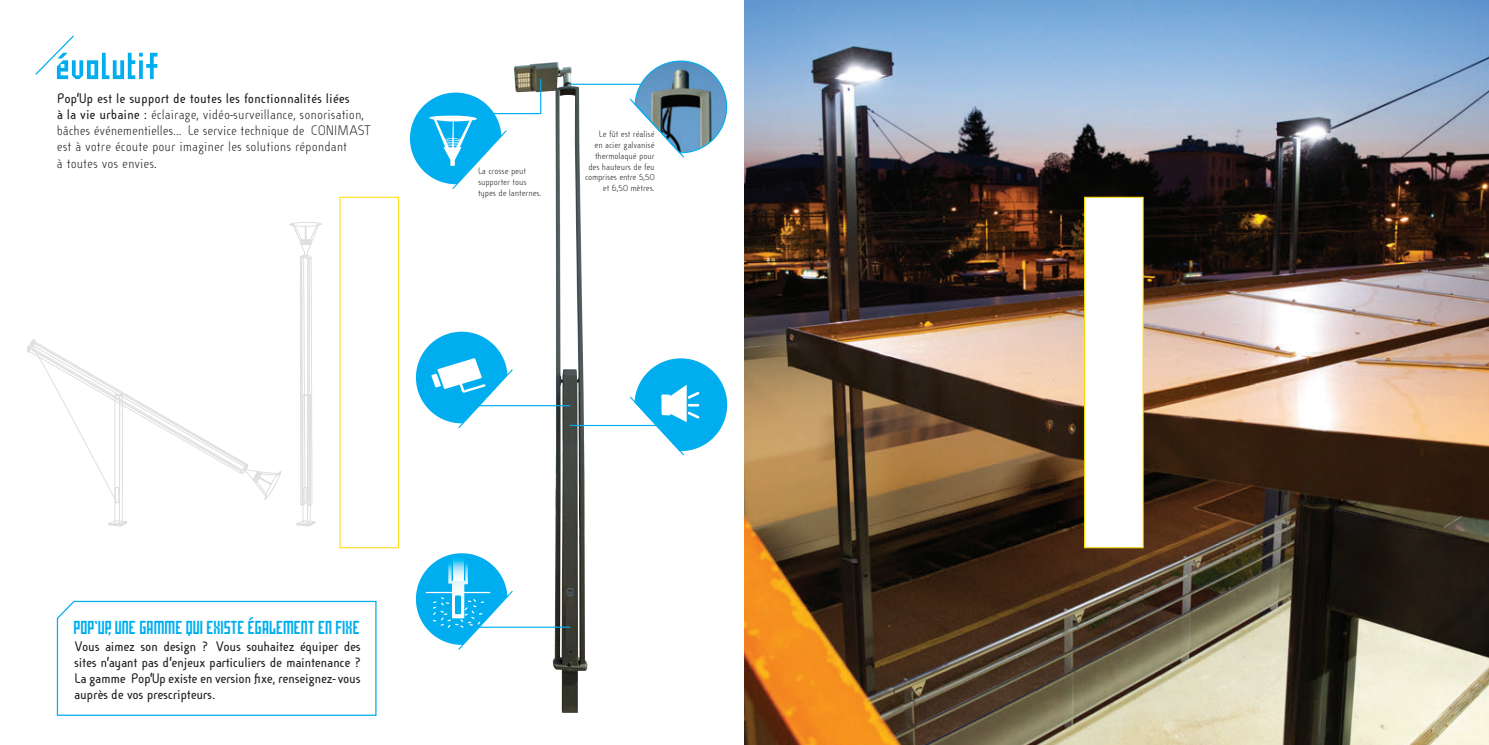
<style>
.page{position:relative;width:1489px;height:745px;background:#fff}
.page>*{position:absolute;margin:0;border:0;box-sizing:border-box;transform-origin:0 0}
.t1{font:18.75px "Pop Pop";letter-spacing:-.02em;color:#00aeef}
.t2{font:13.75px/16.2px "Cineplex LT";color:#231f20}
.t3{font:700 13.75px/16.2px "Cineplex LT";letter-spacing:-.02em;color:#231f20;text-align:justify}
.t4{font:9.25px/10.8px "Cineplex LT";letter-spacing:-.01em;color:#231f20;text-align:right}
.s1{font-weight:700}
</style>
<div class="page">
<img style="left:744px;top:0;width:744px;height:744px">
<img style="left:514px;top:62px;width:74px;height:650px">
<div style="left:410px;top:92px;width:91px;height:92px;background:#00aeef;border-radius:45px"></div>
<hr style="left:570px;top:84px;width:78px;height:1px;background:#00aeef">
<svg style="left:429px;top:78px;width:113px;height:112px"></svg>
<img style="left:635px;top:61px;width:91px;height:92px;border-radius:45px">
<svg style="left:629px;top:98px;width:56px;height:60px"></svg>
<div style="left:635px;top:358px;width:91px;height:92px;background:#00aeef;border-radius:45px"></div>
<svg style="left:628px;top:384px;width:73px;height:72px"></svg>
<div style="left:416px;top:331px;width:91px;height:92px;background:#00aeef;border-radius:45px"></div>
<svg style="left:431px;top:358px;width:82px;height:70px"></svg>
<div style="left:416px;top:553px;width:91px;height:91px;background:#00aeef;border-radius:45px"></div>
<hr style="left:570px;top:424px;width:96px;height:2px;background:#00aeef">
<hr style="left:468px;top:405px;width:102px;height:1px;background:#00aeef">
<hr style="left:468px;top:626px;width:102px;height:1px;background:#00aeef">
<svg style="left:56px;top:600px;width:321px;height:116px"></svg>
<svg style="left:35px;top:35px;width:122px;height:44px"></svg>
<div style="left:289px;top:222px;width:33px;height:4px;border:1px solid #231f20;border-radius:50%"></div>
<svg style="left:291px;top:223px;width:29px;height:303px"></svg>
<svg style="left:27px;top:339px;width:254px;height:187px"></svg>
<div style="left:340px;top:197px;width:59px;height:350px;background:#fff;border:1px solid #ffdb00"></div>
<div style="left:1084px;top:197px;width:59px;height:350px;background:#fff;border:1px solid #ffdb00"></div>
<hr style="left:426px;top:591px;width:64px;height:1px;background:#fff">
<svg style="left:432px;top:556px;width:81px;height:94px"></svg>
<div style="left:455px;top:595px;width:6px;height:18px;background:#00aeef"></div>
<svg style="left:453px;top:556px;width:10px;height:23px"></svg>
<p class="t2" style="left:57px;top:90px;width:315px"><span class="s1">Pop’Up est le support de toutes les fonctionnalités liées<br>à la vie urbaine :</span> éclairage, vidéo-surveillance, sonorisation, bâches événementielles… Le service technique de CONIMAST est à votre écoute pour imaginer les solutions répondant<br>à toutes vos envies.</p>
<p class="t4" style="left:478px;top:166px;width:65px;text-align:left">La crosse peut supporter tous types de lanternes.</p>
<p class="t4" style="left:585px;top:129px;width:71px">Le fût est réalisé<br>en acier galvanisé thermolaqué pour des hauteurs de feu comprises entre 5,50 et 6,50 mètres.</p>
<p class="t1" style="left:74px;top:616px;width:288px">POP’UP, UNE GAMME QUI EXISTE ÉGALEMENT EN FIXE</p>
<p class="t3" style="left:74px;top:637px;width:288px">Vous aimez son design ? Vous souhaitez équiper des sites n’ayant pas d’enjeux particuliers de maintenance ?<br>La gamme Pop’Up existe en version fixe, renseignez-vous auprès de vos prescripteurs.</p>
</div>
